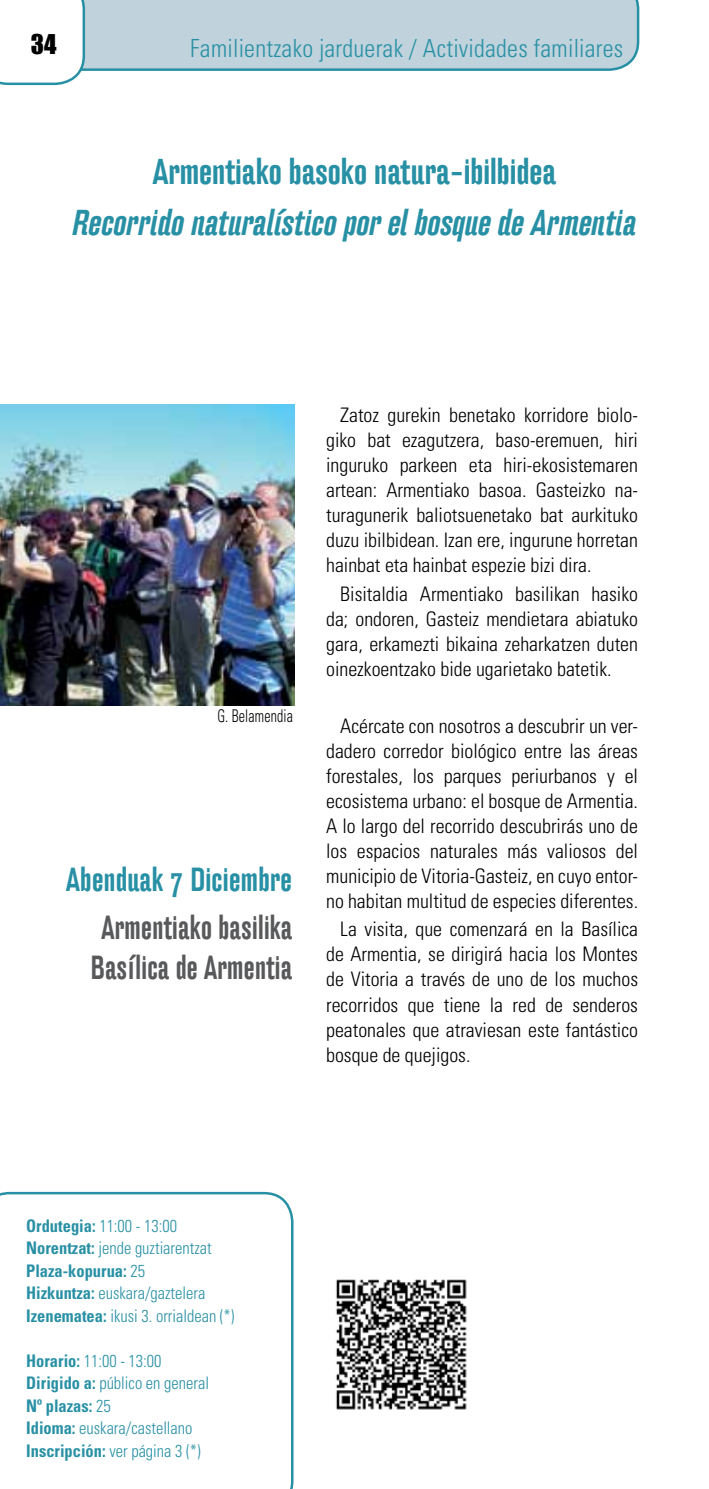
<style>
.page{position:relative;width:709px;height:1489px;background:#fff}
.page>*{position:absolute;margin:0;border:0;box-sizing:border-box;transform-origin:0 0}
.t1{font:italic 500 35px "Hydra";color:#2890a5}
.t2{font:500 35px "Hydra";color:#2890a5}
.t3{font:500 32.5px/40px "Hydra";letter-spacing:.01em;color:#58595b;text-align:center;scale:.9 1}
.t4{font:500 32.5px "Hydra";letter-spacing:.01em;color:#2890a5;scale:.95 1}
.t5{font:300 condensed 25px "Univers LT Std";letter-spacing:.01em;color:#2890a5}
.t6{font:25px "Impact";color:#000}
.t7{font:300 condensed 20px/25px "Univers LT Std";color:#000;text-align:justify}
.t8{font:300 condensed 17.5px "Univers LT Std";letter-spacing:.01em;color:#000;scale:.8 1}
.t9{font:300 condensed 17.25px/22.5px "Univers LT Std";color:#2890a5;scale:.95 1}
.s1{font-weight:700}
</style>
<div class="page">
<div style="left:85px;top:0;width:554px;height:71px;background:#c0d3dc"></div>
<svg style="left:0;top:0;width:85px;height:85px"></svg>
<img style="left:0;top:405px;width:294px;height:300px">
<svg style="left:0;top:1191px;width:293px;height:297px"></svg>
<img style="left:336px;top:1279px;width:131px;height:131px">
<p class="t6" style="left:31px;top:24px;width:27px">34</p>
<p class="t5" style="left:190px;top:33px;width:434px">Familientzako jarduerak / Actividades familiares</p>
<h1 class="t2" style="left:153px;top:150px;width:405px">Armentiako basoko natura-ibilbidea</h1>
<h1 class="t1" style="left:73px;top:202px;width:565px">Recorrido naturalístico por el bosque de Armentia</h1>
<p class="t8" style="left:217px;top:705px;width:96px">G. Belamendia</p>
<h2 class="t4" style="left:66px;top:860px;width:239px">Abenduak 7 Diciembre</h2>
<h2 class="t3" style="left:91px;top:907px;width:225px">Armentiako basilika<br>Basílica de Armentia</h2>
<p class="t7" style="left:326px;top:402px;width:313px;text-indent:14px">Zatoz gurekin benetako korridore biolo&shy;giko bat ezagutzera, baso-eremuen, hiri inguruko parkeen eta hiri-ekosistemaren artean: Armentiako basoa. Gasteizko na&shy;turagunerik baliotsuenetako bat aurkituko duzu ibilbidean. Izan ere, ingurune horretan hainbat eta hainbat espezie bizi dira.</p>
<p class="t7" style="left:326px;top:581px;width:313px;text-indent:14px">Bisitaldia Armentiako basilikan hasiko da; ondoren, Gasteiz mendietara abiatuko gara, erkamezti bikaina zeharkatzen duten oinezkoentzako bide ugarietako batetik.</p>
<p class="t7" style="left:326px;top:713px;width:313px;text-indent:14px">Acércate con nosotros a descubrir un ver&shy;dadero corredor biológico entre las áreas forestales, los parques periurbanos y el ecosistema urbano: el bosque de Armentia.<br>A lo largo del recorrido descubrirás uno de los espacios naturales más valiosos del municipio de Vitoria-Gasteiz, en cuyo entor&shy;no habitan multitud de especies diferentes.</p>
<p class="t7" style="left:326px;top:916px;width:313px;text-indent:14px">La visita, que comenzará en la Basílica de Armentia, se dirigirá hacia los Montes de Vitoria a través de uno de los muchos recorridos que tiene la red de senderos peatonales que atraviesan este fantástico bosque de quejigos.</p>
<p class="t9" style="left:26px;top:1214px;width:221px"><span class="s1">Ordutegia:</span> 11:00 - 13:00<br><span class="s1">Norentzat:</span> jende guztiarentzat<br><span class="s1">Plaza-kopurua:</span> 25<br><span class="s1">Hizkuntza:</span> euskara/gaztelera<br><span class="s1">Izenematea:</span> ikusi 3. orrialdean (*)</p>
<p class="t9" style="left:26px;top:1349px;width:194px"><span class="s1">Horario:</span> 11:00 - 13:00<br><span class="s1">Dirigido a:</span> público en general<br><span class="s1">Nº plazas:</span> 25<br><span class="s1">Idioma:</span> euskara/castellano<br><span class="s1">Inscripción:</span> ver página 3 (*)</p>
</div>
